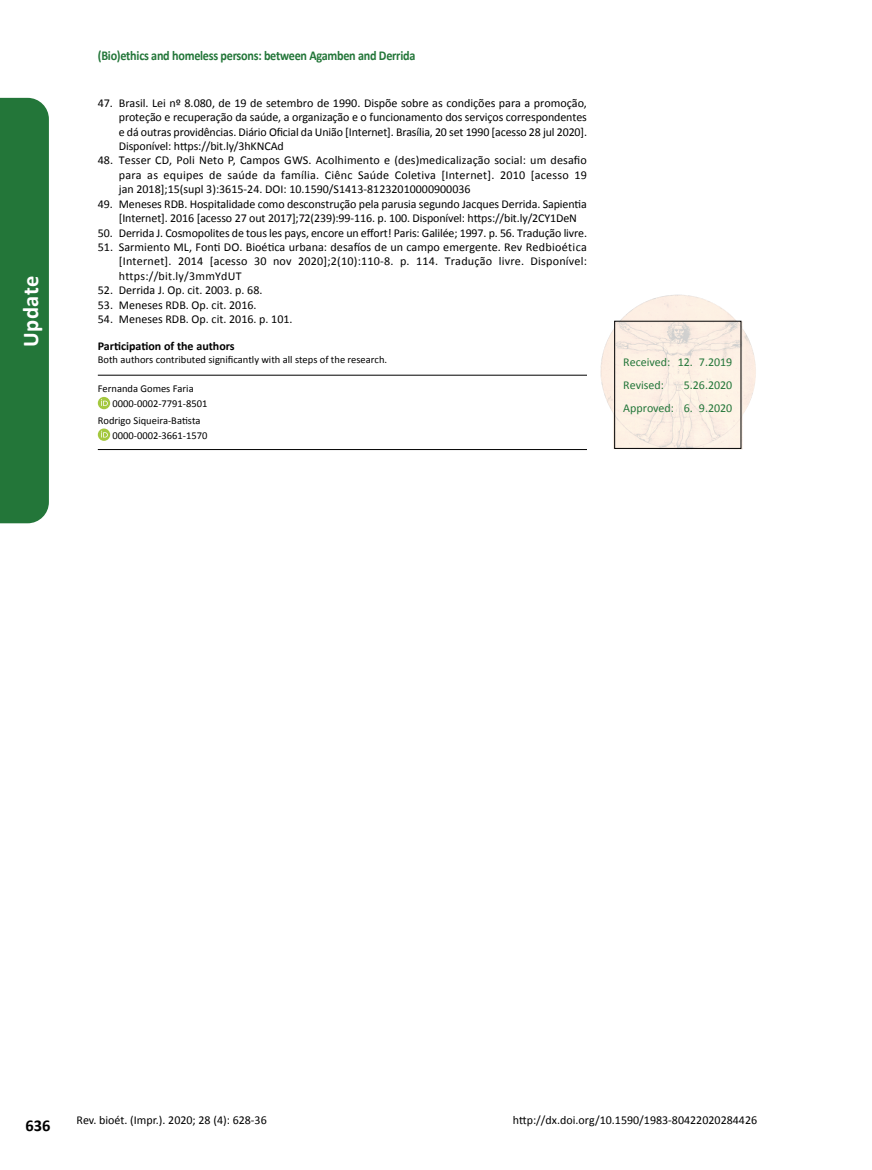
<style>
.page{position:relative;width:872px;height:1170px;background:#fff}
.page>*{position:absolute;margin:0;border:0;box-sizing:border-box;transform-origin:0 0}
.t1{font:700 22.5px "Calibri";letter-spacing:.02em;color:#fff}
.t2{font:700 16.5px "Calibri";color:#000}
.t3{font:700 13.5px "Calibri";letter-spacing:-.02em;color:#237639;scale:.9 1}
.t4{font:12px/14.4px "Calibri";letter-spacing:-.01em;color:#000;text-align:justify}
.t5{font:12px/23px "Calibri";color:#237639}
.t6{font:700 12px "Calibri";color:#000}
.t7{font:10.5px/14.7px "Calibri";color:#000}
</style>
<div class="page">
<div style="left:0;top:98px;width:49px;height:425px;background:#237639"></div>
<hr style="left:98px;top:375px;width:489px;height:1px;background:#000">
<hr style="left:98px;top:449px;width:489px;height:1px;background:#000">
<div style="left:98px;top:397px;width:12px;height:12px;background:#a4c83f;border-radius:50%"></div>
<svg style="left:101px;top:399px;width:7px;height:7px"></svg>
<svg style="left:98px;top:428px;width:12px;height:13px"></svg>
<svg style="left:101px;top:431px;width:7px;height:6px"></svg>
<img style="left:600px;top:294px;width:156px;height:155px">
<h1 class="t1" style="left:15px;top:347px;width:72px;rotate:-90deg">Update</h1>
<p class="t3" style="left:98px;top:46px;width:354px">(Bio)ethics and homeless persons: between Agamben and Derrida</p>
<p class="t4" style="left:119px;top:95px;width:470px;text-indent:-21px">47. Brasil. Lei nº 8.080, de 19 de setembro de 1990. Dispõe sobre as condições para a promoção, proteção e recuperação da saúde, a organização e o funcionamento dos serviços correspondentes e dá outras providências. Diário Oficial da União [Internet]. Brasília, 20 set 1990 [acesso 28 jul 2020].<br>Disponível: https://bit.ly/3hKNCAd</p>
<p class="t4" style="left:119px;top:153px;width:469px;text-indent:-21px">48. Tesser CD, Poli Neto P, Campos GWS. Acolhimento e (des)medicalização social: um desafio para as equipes de saúde da família. Ciênc Saúde Coletiva [Internet]. 2010 [acesso 19 jan 2018];15(supl 3):3615-24. DOI: 10.1590/S1413-81232010000900036</p>
<p class="t4" style="left:119px;top:196px;width:469px;text-indent:-21px">49. Meneses RDB. Hospitalidade como desconstrução pela parusia segundo Jacques Derrida. Sapientia [Internet]. 2016 [acesso 27 out 2017];72(239):99-116. p. 100. Disponível: https://bit.ly/2CY1DeN</p>
<p class="t4" style="left:98px;top:225px;width:491px">50. Derrida J. Cosmopolites de tous les pays, encore un effort! Paris: Galilée; 1997. p. 56. Tradução livre.</p>
<p class="t4" style="left:119px;top:239px;width:469px;text-indent:-21px">51. Sarmiento ML, Fonti DO. Bioética urbana: desafíos de un campo emergente. Rev Redbioética [Internet]. 2014 [acesso 30 nov 2020];2(10):110-8. p. 114. Tradução livre. Disponível: https://bit.ly/3mmYdUT</p>
<p class="t4" style="left:98px;top:282px;width:166px">52. Derrida J. Op. cit. 2003. p. 68.</p>
<p class="t4" style="left:98px;top:297px;width:160px">53. Meneses RDB. Op. cit. 2016.</p>
<p class="t4" style="left:98px;top:311px;width:196px">54. Meneses RDB. Op. cit. 2016. p. 101.</p>
<p class="t6" style="left:98px;top:337px;width:138px">Participation of the authors</p>
<p class="t7" style="left:98px;top:351px;width:291px">Both authors contributed significantly with all steps of the research.</p>
<p class="t7" style="left:112px;top:381px;width:96px;text-indent:-15px">Fernanda Gomes Faria<br>0000-0002-7791-8501</p>
<p class="t7" style="left:112px;top:413px;width:96px;text-indent:-15px">Rodrigo Siqueira-Batista<br>0000-0002-3661-1570</p>
<p class="t5" style="left:623px;top:350px;width:111px">Received: 12. 7.2019<br>Revised:</p>
<p class="t5" style="left:623px;top:373px;width:111px;text-align:right">5.26.2020<br>Approved: 6. 9.2020</p>
<h2 class="t2" style="left:26px;top:1113px;width:27px">636</h2>
<p class="t4" style="left:77px;top:1112px;width:192px">Rev. bioét. (Impr.). 2020; 28 (4): 628-36</p>
<p class="t4" style="left:513px;top:1112px;width:246px">http://dx.doi.org/10.1590/1983-80422020284426</p>
</div>
